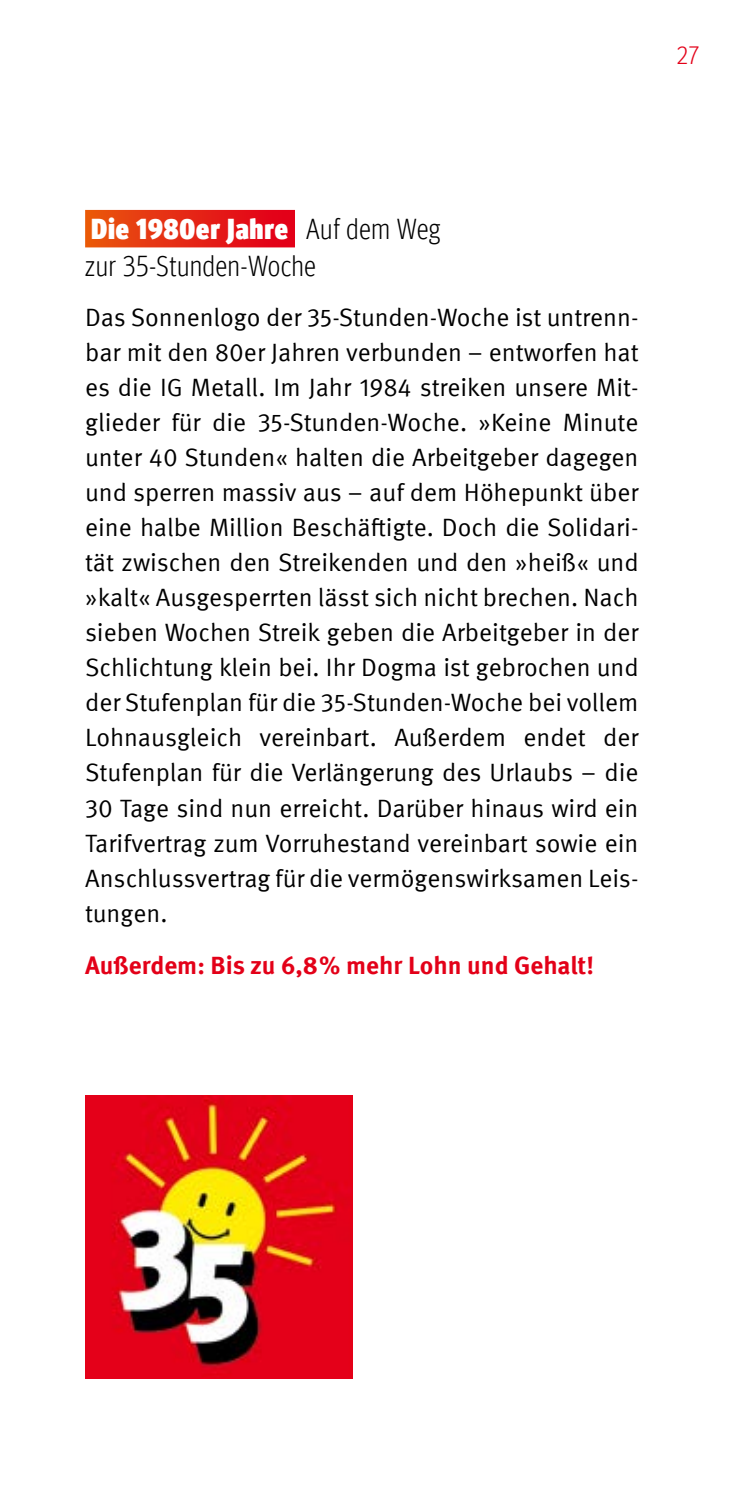
<style>
.page{position:relative;width:745px;height:1489px;background:#fff}
.page>*{position:absolute;margin:0;border:0;box-sizing:border-box;transform-origin:0 0}
.Hinterlegung{font:300 condensed 28.75px/37.5px "Meta Head IGM";letter-spacing:.03em;color:#000}
.Sprache{font:25px/35px "Meta IGM";color:#000;text-align:justify}
.Vorspann{font:700 25px "Meta IGM";color:#e30018}
.t1{font:300 condensed 25px "Meta Head IGM";color:#e30018}
.s1{font-weight:900;color:#fff}
</style>
<div class="page">
<img style="left:85px;top:1095px;width:267px;height:282px">
<div style="left:85px;top:210px;width:210px;height:37px;background:linear-gradient(to right,#e9560d,#e2001b)"></div>
<p class="t1" style="left:676px;top:37px;width:23px">27</p>
<p class="Hinterlegung" style="left:85px;top:208px;width:356px"><span class="s1">Die 1980er Jahre</span> Auf dem Weg zur 35-Stunden-Woche</p>
<p class="Sprache" style="left:85px;top:298px;width:555px">Das Sonnenlogo der 35-Stunden-Woche ist untrenn&shy;bar mit den 80er Jahren verbunden – entworfen hat es die IG Metall. Im Jahr 1984 streiken unsere Mit&shy;glieder für die 35-Stunden-Woche. »Keine Minute unter 40 Stunden« halten die Arbeitgeber dagegen und sperren massiv aus – auf dem Höhepunkt über eine halbe Million Beschäftigte. Doch die Solidari&shy;tät zwischen den Streikenden und den »heiß« und »kalt« Ausgesperrten lässt sich nicht brechen. Nach sieben Wochen Streik geben die Arbeitgeber in der Schlichtung klein bei. Ihr Dogma ist gebrochen und der Stufenplan für die 35-Stunden-Woche bei vollem Lohnausgleich vereinbart. Außerdem endet der Stufenplan für die Verlängerung des Urlaubs – die 30 Tage sind nun erreicht. Darüber hinaus wird ein Tarifvertrag zum Vorruhestand vereinbart sowie ein Anschlussvertrag für die vermögenswirksamen Leis&shy;tungen.</p>
<p class="Vorspann" style="left:85px;top:945px;width:510px">Außerdem: Bis zu 6,8% mehr Lohn und Gehalt!</p>
</div>
